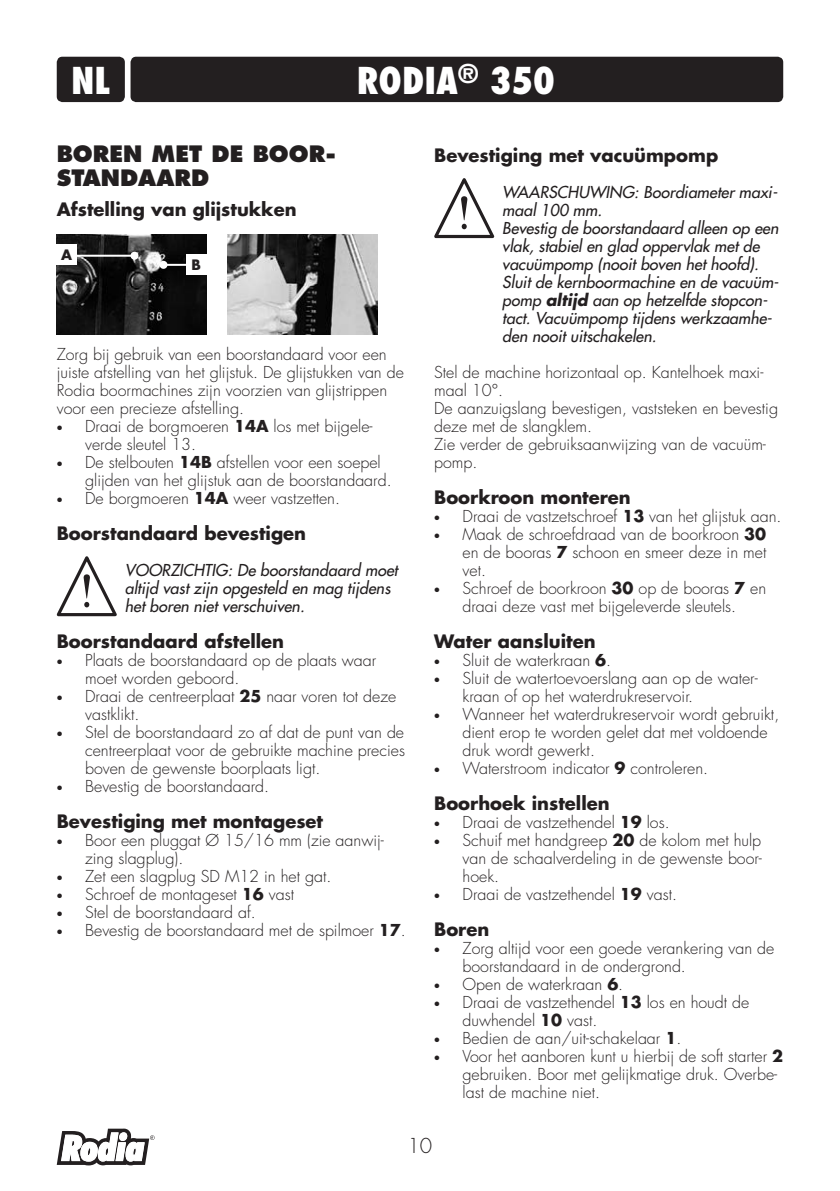
<style>
.page{position:relative;width:840px;height:1191px;background:#fff}
.page>*{position:absolute;margin:0;border:0;box-sizing:border-box;transform-origin:0 0}
.t1{font:800 condensed 36px "Futura";color:#fff}
.t2{font:800 22px/24px "Futura";color:#231f20}
.t3{font:300 20px "Futura";color:#231f20}
.t4{font:700 18px "Futura";color:#231f20}
.t5{font:300 16px/18px "Futura";color:#231f20}
.t6{font:italic 16px/18px "Futura";color:#231f20}
.t7{font:700 14px "Futura";color:#231f20}
.s1{font-family:"Myriad Pro";font-weight:900}
.s2{font-weight:700}
</style>
<div class="page">
<svg style="left:57px;top:1128px;width:97px;height:37px"></svg>
<div style="left:130px;top:57px;width:652px;height:45px;background:#231f20;border-radius:6px"></div>
<div style="left:57px;top:57px;width:68px;height:45px;background:#231f20;border-radius:6px"></div>
<img style="left:57px;top:235px;width:150px;height:100px">
<img style="left:227px;top:235px;width:150px;height:100px">
<div style="left:57px;top:245px;width:20px;height:20px;background:#fff"></div>
<div style="left:186px;top:255px;width:20px;height:20px;background:#fff"></div>
<hr style="left:77px;top:255px;width:57px;height:2px;background:#fff">
<div style="left:130px;top:252px;width:8px;height:8px;background:#fff;border-radius:50%"></div>
<hr style="left:163px;top:264px;width:24px;height:2px;background:#fff">
<div style="left:159px;top:261px;width:8px;height:8px;background:#fff;border-radius:50%"></div>
<svg style="left:57px;top:556px;width:60px;height:60px"></svg>
<svg style="left:434px;top:178px;width:60px;height:60px"></svg>
<h1 class="t1" style="left:71px;top:57px;width:41px">NL</h1>
<h1 class="t1" style="left:356px;top:57px;width:199px">RODIA<sup>®</sup> 350</h1>
<h2 class="t2" style="left:57px;top:142px;width:280px">BOREN MET DE BOOR-<br>STANDAARD</h2>
<p class="t4" style="left:57px;top:197px;width:241px">Afstelling van glijstukken</p>
<p class="t7" style="left:61px;top:245px;width:12px">A</p>
<p class="t7" style="left:191px;top:255px;width:11px">B</p>
<p class="t5" style="left:57px;top:345px;width:348px">Zorg bij gebruik van een boorstandaard voor een juiste afstelling van het glijstuk. De glijstukken van de Rodia boormachines zijn voorzien van glijstrippen voor een precieze afstelling.</p>
<p class="t5" style="left:85px;top:417px;width:289px;text-indent:-28px"><span class="s1">•</span> Draai de borgmoeren <span class="s2">14A</span> los met bijgele&shy;verde sleutel 13.</p>
<p class="t5" style="left:85px;top:453px;width:308px;text-indent:-28px"><span class="s1">•</span> De stelbouten <span class="s2">14B</span> afstellen voor een soepel glijden van het glijstuk aan de boorstandaard.</p>
<p class="t5" style="left:57px;top:489px;width:284px"><span class="s1">•</span> De borgmoeren <span class="s2">14A</span> weer vastzetten.</p>
<p class="t4" style="left:57px;top:521px;width:251px">Boorstandaard bevestigen</p>
<p class="t6" style="left:125px;top:561px;width:274px">VOORZICHTIG: De boorstandaard moet altijd vast zijn opgesteld en mag tijdens het boren niet verschuiven.</p>
<p class="t4" style="left:57px;top:629px;width:229px">Boorstandaard afstellen</p>
<p class="t5" style="left:85px;top:651px;width:292px;text-indent:-28px"><span class="s1">•</span> Plaats de boorstandaard op de plaats waar moet worden geboord.</p>
<p class="t5" style="left:85px;top:687px;width:312px;text-indent:-28px"><span class="s1">•</span> Draai de centreerplaat <span class="s2">25</span> naar voren tot deze vastklikt.</p>
<p class="t5" style="left:85px;top:723px;width:321px;text-align:justify;text-indent:-28px"><span class="s1">•</span> Stel de boorstandaard zo af dat de punt van de centreerplaat voor de gebruikte machine precies boven de gewenste boorplaats ligt.</p>
<p class="t5" style="left:57px;top:777px;width:214px"><span class="s1">•</span> Bevestig de boorstandaard.</p>
<p class="t4" style="left:57px;top:809px;width:268px">Bevestiging met montageset</p>
<p class="t5" style="left:85px;top:831px;width:300px;text-indent:-28px"><span class="s1">•</span> Boor een pluggat Ø 15/16 mm (zie aanwij&shy;zing slagplug).</p>
<p class="t5" style="left:57px;top:867px;width:276px"><span class="s1">•</span> Zet een slagplug SD M12 in het gat.</p>
<p class="t5" style="left:57px;top:885px;width:239px"><span class="s1">•</span> Schroef de montageset <span class="s2">16</span> vast</p>
<p class="t5" style="left:57px;top:903px;width:200px"><span class="s1">•</span> Stel de boorstandaard af.</p>
<p class="t5" style="left:57px;top:921px;width:350px"><span class="s1">•</span> Bevestig de boorstandaard met de spilmoer <span class="s2">17</span>.</p>
<p class="t4" style="left:434px;top:143px;width:285px">Bevestiging met vacuümpomp</p>
<p class="t6" style="left:502px;top:183px;width:278px">WAARSCHUWING: Boordiameter maxi&shy;maal 100 mm.<br>Bevestig de boorstandaard alleen op een vlak, stabiel en glad oppervlak met de vacuümpomp (nooit boven het hoofd).<br>Sluit de kernboormachine en de vacuüm&shy;pomp <span class="s2">altijd</span> aan op hetzelfde stopcon&shy;tact. Vacuümpomp tijdens werkzaamhe&shy;den nooit uitschakelen.</p>
<p class="t5" style="left:434px;top:363px;width:345px">Stel de machine horizontaal op. Kantelhoek maxi&shy;maal 10°.<br>De aanzuigslang bevestigen, vaststeken en bevestig deze met de slangklem.<br>Zie verder de gebruiksaanwijzing van de vacuüm&shy;pomp.</p>
<p class="t4" style="left:434px;top:485px;width:198px">Boorkroon monteren</p>
<p class="t5" style="left:434px;top:507px;width:349px"><span class="s1">•</span> Draai de vastzetschroef <span class="s2">13</span> van het glijstuk aan.</p>
<p class="t5" style="left:462px;top:525px;width:305px;text-align:justify;text-indent:-28px"><span class="s1">•</span> Maak de schroefdraad van de boorkroon <span class="s2">30 </span>en de booras <span class="s2">7</span> schoon en smeer deze in met vet.</p>
<p class="t5" style="left:434px;top:579px;width:333px;text-align:center"><span class="s1">•</span> Schroef de boorkroon <span class="s2">30</span> op de booras <span class="s2">7</span> en draai deze vast met bijgeleverde sleutels.</p>
<p class="t4" style="left:434px;top:629px;width:163px">Water aansluiten</p>
<p class="t5" style="left:434px;top:651px;width:178px"><span class="s1">•</span> Sluit de waterkraan <span class="s2">6</span>.</p>
<p class="t5" style="left:462px;top:669px;width:296px;text-indent:-28px"><span class="s1">•</span> Sluit de watertoevoerslang aan op de water&shy;kraan of op het waterdrukreservoir.</p>
<p class="t5" style="left:462px;top:705px;width:318px;text-indent:-28px"><span class="s1">•</span> Wanneer het waterdrukreservoir wordt gebruikt, dient erop te worden gelet dat met voldoende druk wordt gewerkt.</p>
<p class="t5" style="left:434px;top:759px;width:275px"><span class="s1">•</span> Waterstroom indicator <span class="s2">9</span> controleren.</p>
<p class="t4" style="left:434px;top:791px;width:177px">Boorhoek instellen</p>
<p class="t5" style="left:434px;top:813px;width:237px"><span class="s1">•</span> Draai de vastzethendel <span class="s2">19</span> los.</p>
<p class="t5" style="left:462px;top:831px;width:301px;text-align:justify;text-indent:-28px"><span class="s1">•</span> Schuif met handgreep <span class="s2">20</span> de kolom met hulp van de schaalverdeling in de gewenste boor&shy;hoek.</p>
<p class="t5" style="left:434px;top:885px;width:244px"><span class="s1">•</span> Draai de vastzethendel <span class="s2">19</span> vast.</p>
<p class="t4" style="left:434px;top:917px;width:57px">Boren</p>
<p class="t5" style="left:462px;top:939px;width:313px;text-indent:-28px"><span class="s1">•</span> Zorg altijd voor een goede verankering van de boorstandaard in de ondergrond.</p>
<p class="t5" style="left:434px;top:975px;width:190px"><span class="s1">•</span> Open de waterkraan <span class="s2">6</span>.</p>
<p class="t5" style="left:462px;top:993px;width:288px;text-indent:-28px"><span class="s1">•</span> Draai de vastzethendel <span class="s2">13</span> los en houdt de duwhendel <span class="s2">10</span> vast.</p>
<p class="t5" style="left:434px;top:1029px;width:248px"><span class="s1">•</span> Bedien de aan/uit-schakelaar <span class="s2">1</span>.</p>
<p class="t5" style="left:462px;top:1047px;width:322px;text-indent:-28px"><span class="s1">•</span> Voor het aanboren kunt u hierbij de soft starter <span class="s2">2 </span>gebruiken. Boor met gelijkmatige druk. Overbe&shy;last de machine niet.</p>
<p class="t3" style="left:407px;top:1133px;width:26px">10</p>
</div>
